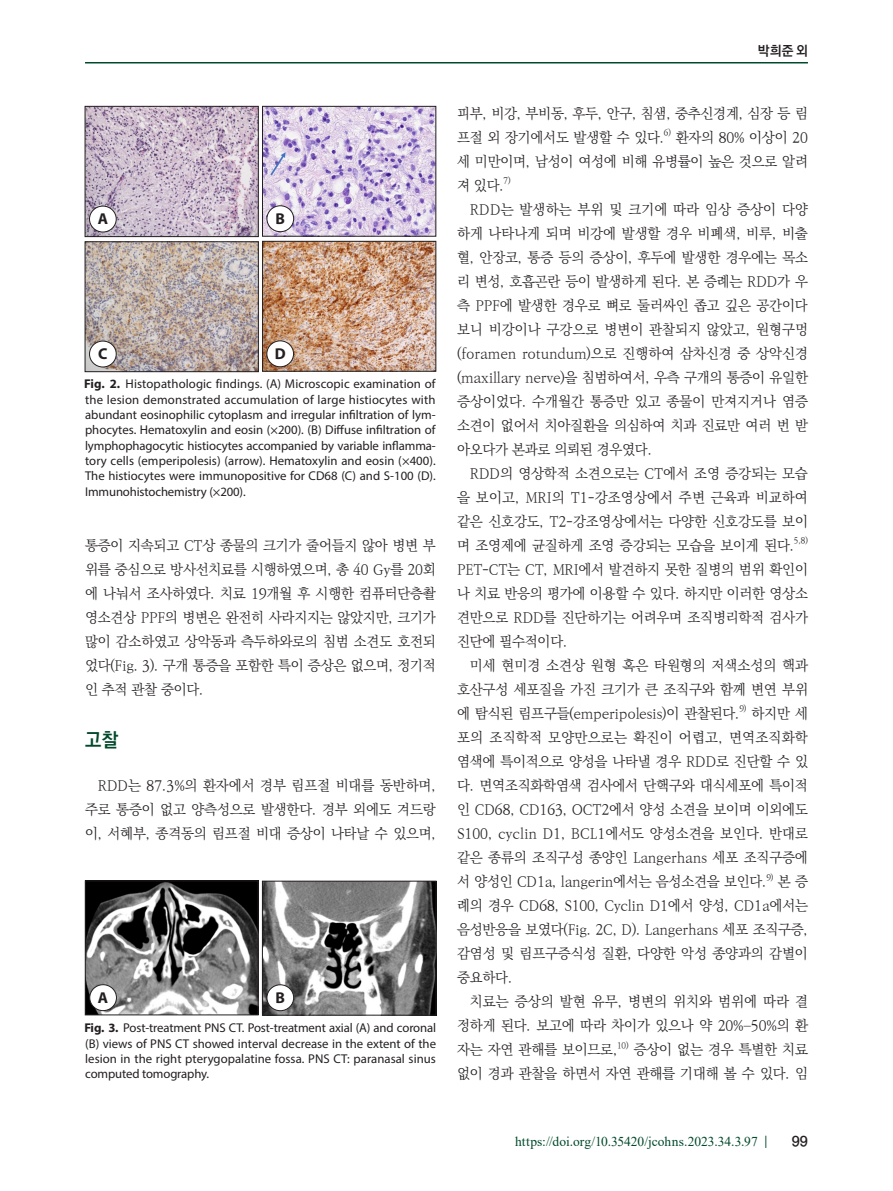
<style>
.page{position:relative;width:893px;height:1191px;background:#fff}
.page>*{position:absolute;margin:0;border:0;box-sizing:border-box;transform-origin:0 0}
.t1{font:700 19.5px "Ko Pub World Dotum";color:#01492b;scale:.96 1}
.t2{font:700 15.75px "Myriad Pro";color:#231f20}
.t3{font:300 14.25px/24px "Ko Pub World Batang";letter-spacing:-.015em;color:#231f20;text-align:justify}
.t4{font:700 14.25px "Ko Pub World Dotum";color:#231f20}
.t5{font:13.5px "Times New Roman";letter-spacing:.005em;color:#01492b}
.t6{font:700 13.5px "Ko Pub Dotum";color:#231f20}
.t7{font:12.75px/15.3px "Myriad Pro";color:#231f20;text-align:justify}
.t8{font:300 8.25px "Ko Pub World Batang";color:#231f20}
.s1{font-weight:700}
.s2{font-family:"Times New Roman";font-weight:400}
</style>
<div class="page">
<hr style="left:85px;top:62px;width:723px;height:1px;background:#01492b">
<img style="left:87px;top:108px;width:170px;height:127px">
<div style="left:85px;top:106px;width:174px;height:131px;border:1px solid #231f20"></div>
<div style="left:90px;top:206px;width:26px;height:26px;background:#fff;border-radius:50%"></div>
<div style="left:89px;top:206px;width:27px;height:26px;border:1px solid #231f20;border-radius:50%"></div>
<img style="left:264px;top:108px;width:170px;height:126px">
<div style="left:262px;top:106px;width:174px;height:130px;border:1px solid #231f20"></div>
<div style="left:267px;top:206px;width:27px;height:26px;background:#fff;border-radius:50%"></div>
<div style="left:267px;top:205px;width:27px;height:27px;border:1px solid #231f20;border-radius:50%"></div>
<img style="left:87px;top:243px;width:170px;height:127px">
<div style="left:85px;top:241px;width:174px;height:131px;border:1px solid #231f20"></div>
<div style="left:90px;top:341px;width:26px;height:26px;background:#fff;border-radius:50%"></div>
<div style="left:89px;top:341px;width:27px;height:26px;border:1px solid #231f20;border-radius:50%"></div>
<img style="left:264px;top:243px;width:170px;height:126px">
<div style="left:262px;top:241px;width:174px;height:130px;border:1px solid #231f20"></div>
<div style="left:267px;top:341px;width:27px;height:26px;background:#fff;border-radius:50%"></div>
<div style="left:267px;top:341px;width:27px;height:26px;border:1px solid #231f20;border-radius:50%"></div>
<img style="left:87px;top:882px;width:169px;height:131px">
<div style="left:85px;top:880px;width:173px;height:135px;border:1px solid #231f20"></div>
<img style="left:264px;top:883px;width:170px;height:130px">
<div style="left:262px;top:881px;width:174px;height:134px;border:1px solid #231f20"></div>
<div style="left:267px;top:984px;width:27px;height:26px;background:#fff;border-radius:50%"></div>
<div style="left:267px;top:984px;width:27px;height:27px;border:1px solid #231f20;border-radius:50%"></div>
<div style="left:90px;top:984px;width:26px;height:26px;background:#fff;border-radius:50%"></div>
<div style="left:90px;top:984px;width:27px;height:26px;border:1px solid #231f20;border-radius:50%"></div>
<p class="t2" style="left:98px;top:209px;width:12px">A</p>
<p class="t2" style="left:276px;top:208px;width:11px">B</p>
<p class="t2" style="left:98px;top:344px;width:11px">C</p>
<p class="t2" style="left:275px;top:343px;width:12px">D</p>
<p class="t7" style="left:84px;top:376px;width:353px"><span class="s1">Fig. 2.</span> Histopathologic findings. (A) Microscopic examination of the lesion demonstrated accumulation of large histiocytes with abundant eosinophilic cytoplasm and irregular infiltration of lym&shy;phocytes. Hematoxylin and eosin (×200). (B) Diffuse infiltration of lymphophagocytic histiocytes accompanied by variable inflamma&shy;tory cells (emperipolesis) (arrow). Hematoxylin and eosin (×400).<br>The histiocytes were immunopositive for CD68 (C) and S-100 (D).<br>Immunohistochemistry (×200).</p>
<p class="t3" style="left:85px;top:534px;width:352px">통증이 지속되고 CT상 종물의 크기가 줄어들지 않아 병변 부 위를 중심으로 방사선치료를 시행하였으며, 총 40 Gy를 20회 에 나눠서 조사하였다. 치료 19개월 후 시행한 컴퓨터단층촬 영소견상 PPF의 병변은 완전히 사라지지는 않았지만, 크기가 많이 감소하였고 상악동과 측두하와로의 침범 소견도 호전되 었다(Fig. 3). 구개 통증을 포함한 특이 증상은 없으며, 정기적 인 추적 관찰 중이다.</p>
<h1 class="t1" style="left:85px;top:726px;width:36px">고찰</h1>
<p class="t3" style="left:85px;top:774px;width:352px;text-indent:13px">RDD는 87.3%의 환자에서 경부 림프절 비대를 동반하며, 주로 통증이 없고 양측성으로 발생한다. 경부 외에도 겨드랑 이, 서혜부, 종격동의 림프절 비대 증상이 나타날 수 있으며,</p>
<p class="t2" style="left:98px;top:987px;width:12px">A</p>
<p class="t2" style="left:276px;top:987px;width:11px">B</p>
<p class="t7" style="left:84px;top:1020px;width:353px"><span class="s1">Fig. 3.</span> Post-treatment PNS CT. Post-treatment axial (A) and coronal (B) views of PNS CT showed interval decrease in the extent of the lesion in the right pterygopalatine fossa. PNS CT: paranasal sinus computed tomography.</p>
<p class="t6" style="left:758px;top:44px;width:52px">박희준 외</p>
<p class="t3" style="left:457px;top:102px;width:352px">피부, 비강, 부비동, 후두, 안구, 침샘, 중추신경계, 심장 등 림 프절 외 장기에서도 발생할 수 있다.</p>
<p class="t8" style="left:664px;top:127px;width:9px">6)</p>
<p class="t3" style="left:457px;top:126px;width:352px;text-indent:219px">환자의 80% 이상이 20 세 미만이며, 남성이 여성에 비해 유병률이 높은 것으로 알려 져 있다.</p>
<p class="t8" style="left:503px;top:175px;width:9px">7)</p>
<p class="t3" style="left:457px;top:198px;width:352px;text-indent:13px">RDD는 발생하는 부위 및 크기에 따라 임상 증상이 다양 하게 나타나게 되며 비강에 발생할 경우 비폐색, 비루, 비출 혈, 안장코, 통증 등의 증상이, 후두에 발생한 경우에는 목소 리 변성, 호흡곤란 등이 발생하게 된다. 본 증례는 RDD가 우 측 PPF에 발생한 경우로 뼈로 둘러싸인 좁고 깊은 공간이다 보니 비강이나 구강으로 병변이 관찰되지 않았고, 원형구멍 (foramen rotundum)으로 진행하여 삼차신경 중 상악신경 (maxillary nerve)을 침범하여서, 우측 구개의 통증이 유일한 증상이었다. 수개월간 통증만 있고 종물이 만져지거나 염증 소견이 없어서 치아질환을 의심하여 치과 진료만 여러 번 받 아오다가 본과로 의뢰된 경우였다.</p>
<p class="t3" style="left:457px;top:462px;width:352px;text-indent:13px">RDD의 영상학적 소견으로는 CT에서 조영 증강되는 모습 을 보이고, MRI의 T1-강조영상에서 주변 근육과 비교하여 같은 신호강도, T2-강조영상에서는 다양한 신호강도를 보이 며 조영제에 균질하게 조영 증강되는 모습을 보이게 된다.</p>
<p class="t8" style="left:794px;top:535px;width:15px">5,8)</p>
<p class="t3" style="left:457px;top:558px;width:352px">PET-CT는 CT, MRI에서 발견하지 못한 질병의 범위 확인이 나 치료 반응의 평가에 이용할 수 있다. 하지만 이러한 영상소 견만으로 RDD를 진단하기는 어려우며 조직병리학적 검사가 진단에 필수적이다.</p>
<p class="t3" style="left:457px;top:654px;width:352px;text-indent:13px">미세 현미경 소견상 원형 혹은 타원형의 저색소성의 핵과 호산구성 세포질을 가진 크기가 큰 조직구와 함께 변연 부위 에 탐식된 림프구들(emperipolesis)이 관찰된다.</p>
<p class="t8" style="left:739px;top:703px;width:9px">9)</p>
<p class="t3" style="left:457px;top:702px;width:352px;text-indent:294px">하지만 세 포의 조직학적 모양만으로는 확진이 어렵고, 면역조직화학 염색에 특이적으로 양성을 나타낼 경우 RDD로 진단할 수 있 다. 면역조직화학염색 검사에서 단핵구와 대식세포에 특이적 인 CD68, CD163, OCT2에서 양성 소견을 보이며 이외에도 S100, cyclin D1, BCL1에서도 양성소견을 보인다. 반대로 같은 종류의 조직구성 종양인 Langerhans 세포 조직구증에 서 양성인 CD1a, langerin에서는 음성소견을 보인다.</p>
<p class="t8" style="left:766px;top:871px;width:9px">9)</p>
<p class="t3" style="left:457px;top:870px;width:352px;text-indent:321px">본 증 례의 경우 CD68, S100, Cyclin D1에서 양성, CD1a에서는 음성반응을 보였다(Fig. 2C, D). Langerhans 세포 조직구증, 감염성 및 림프구증식성 질환, 다양한 악성 종양과의 감별이 중요하다.</p>
<p class="t3" style="left:457px;top:990px;width:352px;text-indent:13px">치료는 증상의 발현 유무, 병변의 위치와 범위에 따라 결 정하게 된다. 보고에 따라 차이가 있으나 약 20%<span class="s2">−</span>50%의 환 자는 자연 관해를 보이므로,</p>
<p class="t8" style="left:617px;top:1039px;width:13px">10)</p>
<p class="t3" style="left:457px;top:1038px;width:352px;text-align:right">증상이 없는 경우 특별한 치료<br>없이 경과 관찰을 하면서 자연 관해를 기대해 볼 수 있다. 임</p>
<p class="t5" style="left:515px;top:1132px;width:254px">https://doi.org/10.35420/jcohns.2023.34.3.97 <span class="s1">|</span></p>
<p class="t4" style="left:792px;top:1130px;width:18px">99</p>
</div>
